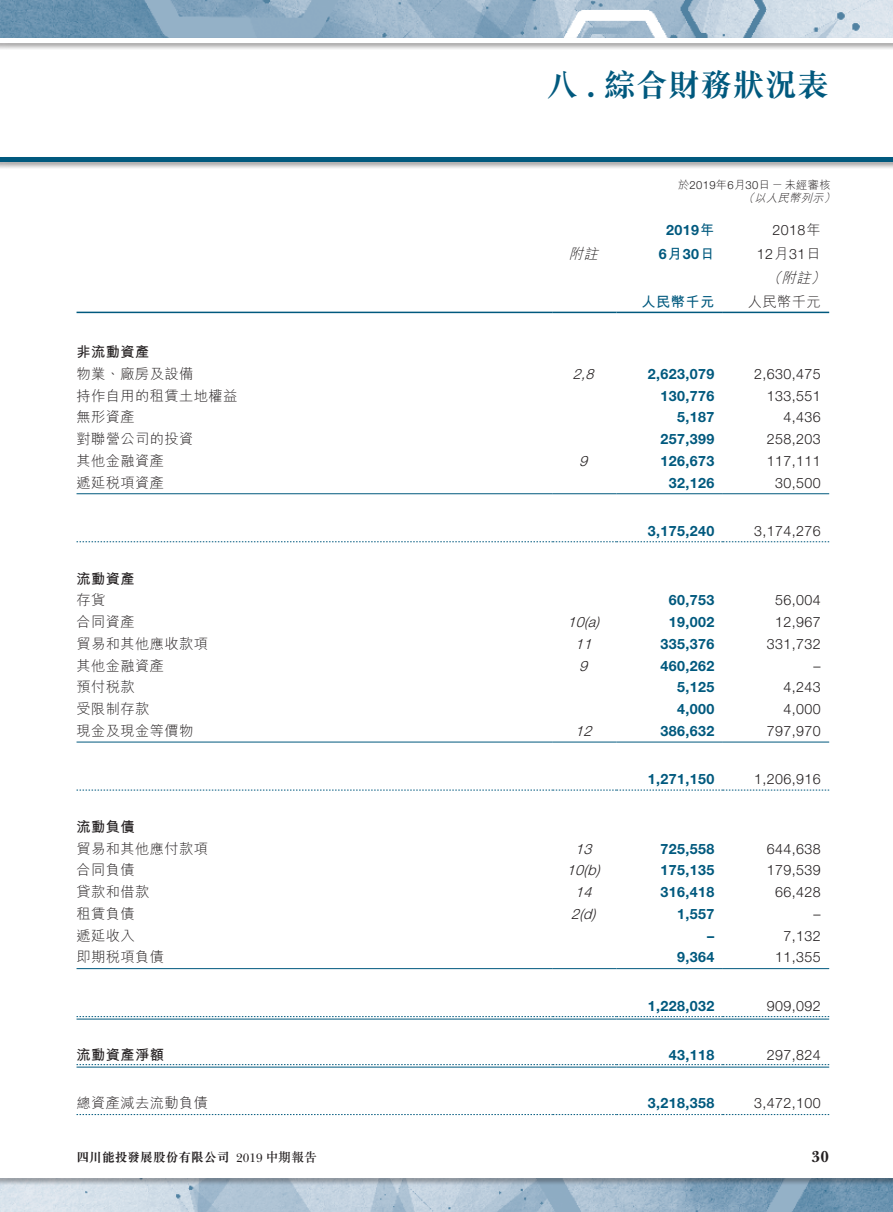
<style>
.page{position:relative;width:893px;height:1212px;background:#fff}
.page>*{position:absolute;margin:0;border:0;box-sizing:border-box;transform-origin:0 0}
.t1{font:700 32.25px "M Sung HK";color:#00597e}
.t2{font:700 16.5px "New Baskerville Std";color:#231f20}
.t3{font:700 14.25px/24px "Helvetica Neue LT Std";letter-spacing:.03em;color:#00597e;text-align:center}
.t4{font:300 14.25px/24px "Helvetica Neue LT Std";letter-spacing:.03em;color:#231f20;text-align:right}
.t5{font:300 14.25px/21.8px "M Hei HK";letter-spacing:.03em;color:#231f20}
.t6{font:italic 300 14.25px "Helvetica Neue LT Std";color:#231f20}
.t7{font:700 14.25px "M Hei HK";letter-spacing:.03em;color:#231f20}
.t8{font:italic 300 14.25px "M Hei HK";color:#231f20}
.t9{font:700 14.25px "M Hei HK";letter-spacing:.03em;color:#00597e}
.t10{font:700 12.75px "M Sung HK";color:#231f20}
.t11{font:12.75px "New Baskerville Std";color:#231f20}
.t12{font:300 11.25px/13.5px "M Hei HK";color:#231f20}
.t13{font:italic 300 11.25px "M Hei HK";color:#231f20}
.s1{font-family:"New Baskerville Std"}
.s2{font-family:"Helvetica Neue LT Std"}
.s3{font-style:italic}
.s4{font-family:"M Hei HK"}
.s5{font-family:"M Sung HK";font-weight:500}
</style>
<div class="page">
<img style="left:0;top:0;width:893px;height:37px">
<div style="left:0;top:156px;width:893px;height:13px;background:#231f20;opacity:.5"></div>
<div style="left:0;top:157px;width:893px;height:5px;background:#00597e"></div>
<div style="left:0;top:37px;width:893px;height:13px;background:#231f20;opacity:.5"></div>
<div style="left:0;top:38px;width:893px;height:5px;background:#fff"></div>
<img style="left:0;top:1185px;width:893px;height:27px">
<div style="left:0;top:1172px;width:893px;height:13px;background:#231f20;opacity:.5"></div>
<hr style="left:0;top:1174px;width:893px;height:4px;background:#fff">
<hr style="left:77px;top:312px;width:476px;height:1px;background:#00597e">
<hr style="left:553px;top:312px;width:64px;height:1px;background:#00597e">
<hr style="left:617px;top:312px;width:106px;height:1px;background:#00597e">
<hr style="left:723px;top:312px;width:106px;height:1px;background:#00597e">
<hr style="left:77px;top:493px;width:476px;height:1px;background:#00597e">
<hr style="left:553px;top:493px;width:64px;height:1px;background:#00597e">
<hr style="left:617px;top:493px;width:106px;height:1px;background:#00597e">
<hr style="left:723px;top:493px;width:106px;height:1px;background:#00597e">
<svg style="left:77px;top:541px;width:752px;height:1px"></svg>
<hr style="left:77px;top:742px;width:476px;height:1px;background:#00597e">
<hr style="left:553px;top:742px;width:64px;height:1px;background:#00597e">
<hr style="left:617px;top:742px;width:106px;height:1px;background:#00597e">
<hr style="left:723px;top:742px;width:106px;height:1px;background:#00597e">
<svg style="left:77px;top:790px;width:752px;height:1px"></svg>
<hr style="left:77px;top:968px;width:476px;height:1px;background:#00597e">
<hr style="left:553px;top:968px;width:64px;height:1px;background:#00597e">
<hr style="left:617px;top:968px;width:106px;height:1px;background:#00597e">
<hr style="left:723px;top:968px;width:106px;height:1px;background:#00597e">
<hr style="left:77px;top:1019px;width:476px;height:1px;background:#00597e">
<hr style="left:553px;top:1019px;width:64px;height:1px;background:#00597e">
<hr style="left:617px;top:1019px;width:106px;height:1px;background:#00597e">
<svg style="left:77px;top:1016px;width:752px;height:1px"></svg>
<hr style="left:723px;top:1019px;width:106px;height:1px;background:#00597e">
<hr style="left:77px;top:1067px;width:476px;height:1px;background:#00597e">
<hr style="left:553px;top:1067px;width:64px;height:1px;background:#00597e">
<hr style="left:617px;top:1067px;width:106px;height:1px;background:#00597e">
<svg style="left:77px;top:1064px;width:752px;height:1px"></svg>
<hr style="left:723px;top:1067px;width:106px;height:1px;background:#00597e">
<svg style="left:77px;top:1114px;width:752px;height:1px"></svg>
<h1 class="t1" style="left:546px;top:62px;width:285px">八 <span class="s1">.</span> 綜合財務狀況表</h1>
<p class="t12" style="left:824px;top:177px;width:17px;text-indent:-146px">於<span class="s2">2019</span>年 月<span class="s2">6 30</span>日－未經審核<span class="s3">(</span></p>
<p class="t13" style="left:743px;top:190px;width:17px">（</p>
<p class="t13" style="left:754px;top:190px;width:75px">以人民幣列示</p>
<p class="t8" style="left:569px;top:244px;width:35px">附註</p>
<p class="t3" style="left:659px;top:217px;width:57px">2019<span class="s4">年<br></span>6 30<span class="s4">日</span></p>
<p class="t9" style="left:668px;top:243px;width:16px">月</p>
<p class="t4" style="left:757px;top:217px;width:66px">2018<span class="s4">年<br></span>12 31<span class="s4">日</span></p>
<p class="t5" style="left:774px;top:242px;width:16px">月</p>
<p class="t9" style="left:641px;top:291px;width:74px">人民幣千元</p>
<p class="t8" style="left:767px;top:268px;width:21px">（</p>
<p class="t5" style="left:748px;top:290px;width:74px">人民幣千元</p>
<p class="t8" style="left:811px;top:268px;width:21px">(</p>
<p class="t8" style="left:781px;top:268px;width:35px">附註</p>
<p class="t7" style="left:77px;top:341px;width:74px">非流動資產</p>
<p class="t5" style="left:77px;top:362px;width:118px">物業、廠房及設備</p>
<p class="t6" style="left:573px;top:365px;width:27px">2,8</p>
<p class="t3" style="left:648px;top:361px;width:68px">2,623,079</p>
<p class="t4" style="left:754px;top:361px;width:68px">2,630,475</p>
<p class="t5" style="left:77px;top:384px;width:162px">持作自用的租賃土地權益</p>
<p class="t3" style="left:660px;top:383px;width:55px">130,776</p>
<p class="t4" style="left:767px;top:383px;width:55px">133,551</p>
<p class="t5" style="left:77px;top:406px;width:60px">無形資產</p>
<p class="t3" style="left:677px;top:405px;width:39px">5,187</p>
<p class="t4" style="left:783px;top:405px;width:39px">4,436</p>
<p class="t5" style="left:77px;top:427px;width:118px">對聯營公司的投資其他金融資產</p>
<p class="t6" style="left:579px;top:452px;width:14px">9</p>
<p class="t3" style="left:660px;top:427px;width:55px">257,399</p>
<p class="t3" style="left:660px;top:448px;width:55px">126,673</p>
<p class="t4" style="left:767px;top:427px;width:55px">258,203</p>
<p class="t4" style="left:767px;top:448px;width:55px">117,111</p>
<p class="t5" style="left:77px;top:471px;width:89px">遞延稅項資產</p>
<p class="t3" style="left:669px;top:470px;width:47px">32,126</p>
<p class="t4" style="left:775px;top:470px;width:47px">30,500</p>
<p class="t3" style="left:648px;top:518px;width:68px">3,175,240</p>
<p class="t4" style="left:754px;top:518px;width:68px">3,174,276</p>
<p class="t7" style="left:77px;top:568px;width:60px">流動資產</p>
<p class="t5" style="left:77px;top:589px;width:30px">存貨</p>
<p class="t3" style="left:669px;top:588px;width:47px">60,753</p>
<p class="t4" style="left:775px;top:588px;width:47px">56,004</p>
<p class="t5" style="left:77px;top:610px;width:60px">合同資產</p>
<p class="t6" style="left:584px;top:613px;width:17px">(a(</p>
<p class="t6" style="left:567px;top:613px;width:22px">10</p>
<p class="t3" style="left:669px;top:610px;width:47px">19,002</p>
<p class="t4" style="left:775px;top:610px;width:47px">12,967</p>
<p class="t5" style="left:77px;top:632px;width:133px">貿易和其他應收款項其他金融資產</p>
<p class="t5" style="left:77px;top:676px;width:60px">預付稅款</p>
<p class="t6" style="left:575px;top:635px;width:22px">11</p>
<p class="t6" style="left:579px;top:657px;width:14px">9</p>
<p class="t3" style="left:660px;top:631px;width:55px">335,376</p>
<p class="t3" style="left:660px;top:653px;width:55px">460,262</p>
<p class="t3" style="left:677px;top:675px;width:39px">5,125</p>
<p class="t4" style="left:767px;top:631px;width:55px">331,732</p>
<p class="t4" style="left:783px;top:654px;width:39px;line-height:21.8px">–<br>4,243</p>
<p class="t5" style="left:77px;top:697px;width:74px">受限制存款</p>
<p class="t3" style="left:677px;top:697px;width:39px">4,000</p>
<p class="t4" style="left:783px;top:697px;width:39px">4,000</p>
<p class="t5" style="left:77px;top:719px;width:118px">現金及現金等價物</p>
<p class="t6" style="left:575px;top:722px;width:22px">12</p>
<p class="t3" style="left:660px;top:718px;width:55px">386,632</p>
<p class="t4" style="left:767px;top:718px;width:55px">797,970</p>
<p class="t3" style="left:648px;top:766px;width:68px">1,271,150</p>
<p class="t4" style="left:754px;top:766px;width:68px">1,206,916</p>
<p class="t7" style="left:77px;top:816px;width:60px">流動負債</p>
<p class="t5" style="left:77px;top:837px;width:133px">貿易和其他應付款項</p>
<p class="t6" style="left:575px;top:840px;width:22px">13</p>
<p class="t3" style="left:660px;top:836px;width:55px">725,558</p>
<p class="t4" style="left:767px;top:836px;width:55px">644,638</p>
<p class="t5" style="left:77px;top:859px;width:60px">合同負債</p>
<p class="t6" style="left:584px;top:862px;width:18px">b(</p>
<p class="t6" style="left:596px;top:862px;width:5px">(</p>
<p class="t6" style="left:567px;top:862px;width:22px">10</p>
<p class="t3" style="left:660px;top:858px;width:55px">175,135</p>
<p class="t4" style="left:767px;top:858px;width:55px">179,539</p>
<p class="t5" style="left:77px;top:880px;width:74px">貸款和借款</p>
<p class="t6" style="left:575px;top:883px;width:22px">14</p>
<p class="t3" style="left:660px;top:880px;width:55px">316,418</p>
<p class="t4" style="left:775px;top:880px;width:47px">66,428</p>
<p class="t5" style="left:77px;top:902px;width:60px">租賃負債</p>
<p class="t4" style="left:814px;top:901px;width:9px">–</p>
<p class="t5" style="left:77px;top:924px;width:60px">遞延收入</p>
<p class="t4" style="left:783px;top:923px;width:39px">7,132</p>
<p class="t6" style="left:571px;top:905px;width:26px">d(2</p>
<p class="t6" style="left:592px;top:905px;width:5px">(</p>
<p class="t3" style="left:677px;top:901px;width:39px">1,557</p>
<p class="t3" style="left:707px;top:923px;width:9px">–</p>
<p class="t5" style="left:77px;top:946px;width:89px">即期稅項負債</p>
<p class="t3" style="left:677px;top:945px;width:39px">9,364</p>
<p class="t4" style="left:775px;top:945px;width:47px">11,355</p>
<p class="t3" style="left:648px;top:993px;width:68px">1,228,032</p>
<p class="t4" style="left:767px;top:993px;width:55px">909,092</p>
<p class="t7" style="left:77px;top:1045px;width:89px">流動資產淨額</p>
<p class="t3" style="left:669px;top:1043px;width:47px">43,118</p>
<p class="t4" style="left:767px;top:1043px;width:55px">297,824</p>
<p class="t5" style="left:77px;top:1092px;width:133px">總資產減去流動負債</p>
<p class="t3" style="left:648px;top:1091px;width:68px">3,218,358</p>
<p class="t4" style="left:754px;top:1091px;width:68px">3,472,100</p>
<p class="t10" style="left:77px;top:1148px;width:155px">四川能投發展股份有限公司</p>
<p class="t11" style="left:236px;top:1150px;width:82px">2019 <span class="s5">中期報告</span></p>
<p class="t2" style="left:812px;top:1147px;width:19px">30</p>
</div>
